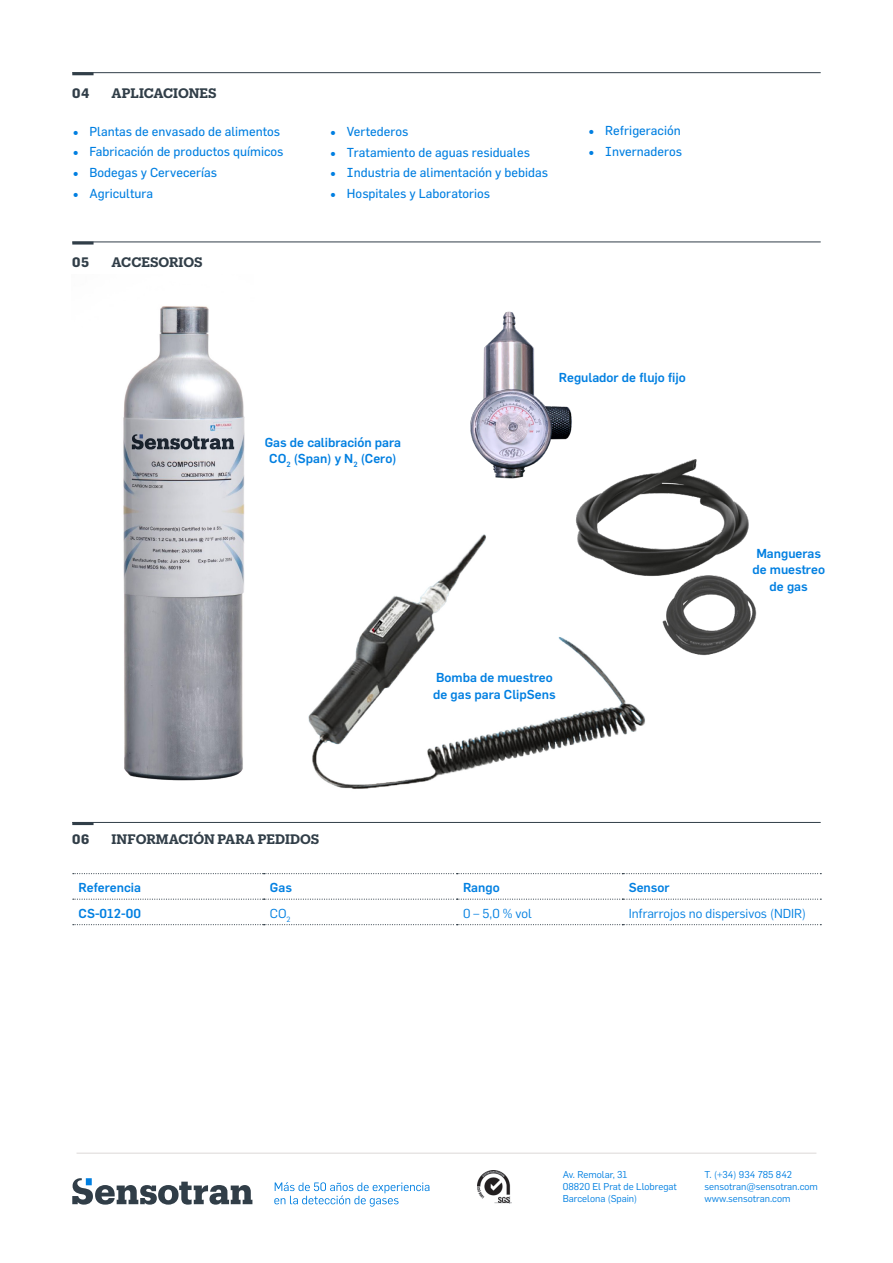
<style>
.page{position:relative;width:893px;height:1263px;background:#fff}
.page>*{position:absolute;margin:0;border:0;box-sizing:border-box;transform-origin:0 0}
.H4_-_Titulos_de_secc{font:600 13.5px "Produkt";letter-spacing:-.005em;color:#313e48}
.H3_-_Número_de_secci{font:700 13.5px "Flama";color:#313e48}
.t1{font:12.75px "Flama";color:#007fe1}
.T3_-_Texto_en_tablas{font:500 12.75px "Flama";color:#007fe1}
.T3_-_Texto_en_tablas-2{font:12.75px "Flama";color:#007fe1}
.H5_-_Titulos_en_tabl{font:500 12.75px "Flama";color:#007fe1}
.t2{font:9.75px/12px "Flama";color:#007fe1}
.s1{font-weight:500;font-size:16.5px}
</style>
<div class="page">
<img style="left:478px;top:1171px;width:33px;height:32px">
<img style="left:123px;top:306px;width:122px;height:475px">
<hr style="left:72px;top:822px;width:22px;height:3px;background:#313e48">
<hr style="left:72px;top:822px;width:749px;height:1px;background:#313e48">
<svg style="left:73px;top:873px;width:748px;height:1px"></svg>
<svg style="left:73px;top:899px;width:748px;height:1px"></svg>
<svg style="left:73px;top:924px;width:748px;height:1px"></svg>
<hr style="left:72px;top:72px;width:22px;height:3px;background:#313e48">
<hr style="left:72px;top:242px;width:22px;height:3px;background:#313e48">
<hr style="left:72px;top:72px;width:749px;height:1px;background:#313e48">
<hr style="left:72px;top:242px;width:749px;height:1px;background:#313e48">
<img style="left:470px;top:311px;width:102px;height:168px">
<img style="left:559px;top:442px;width:198px;height:214px">
<img style="left:308px;top:491px;width:363px;height:298px">
<hr style="left:77px;top:1153px;width:739px;height:1px;background:#dcd8d7">
<svg style="left:72px;top:1178px;width:357px;height:28px"></svg>
<p class="H3_-_Número_de_secci" style="left:72px;top:85px;width:19px">04</p>
<p class="H4_-_Titulos_de_secc" style="left:112px;top:83px;width:106px">APLICACIONES</p>
<p class="t1" style="left:72px;top:123px;width:209px"><span class="s1">•</span> Plantas de envasado de alimentos</p>
<p class="t1" style="left:72px;top:144px;width:213px"><span class="s1">•</span> Fabricación de productos químicos</p>
<p class="t1" style="left:72px;top:165px;width:146px"><span class="s1">•</span> Bodegas y Cervecerías</p>
<p class="t1" style="left:72px;top:186px;width:82px"><span class="s1">•</span> Agricultura</p>
<p class="H3_-_Número_de_secci" style="left:72px;top:254px;width:19px">05</p>
<p class="H4_-_Titulos_de_secc" style="left:112px;top:253px;width:92px">ACCESORIOS</p>
<p class="t1" style="left:330px;top:123px;width:80px"><span class="s1">•</span> Vertederos</p>
<p class="t1" style="left:330px;top:144px;width:202px"><span class="s1">•</span> Tratamiento de aguas residuales</p>
<p class="t1" style="left:330px;top:165px;width:220px"><span class="s1">•</span> Industria de alimentación y bebidas</p>
<p class="t1" style="left:330px;top:186px;width:162px"><span class="s1">•</span> Hospitales y Laboratorios</p>
<p class="t1" style="left:588px;top:123px;width:94px"><span class="s1">•</span> Refrigeración</p>
<p class="t1" style="left:588px;top:143px;width:95px"><span class="s1">•</span> Invernaderos</p>
<p class="T3_-_Texto_en_tablas" style="left:265px;top:433px;width:138px">Gas de calibración para</p>
<p class="T3_-_Texto_en_tablas" style="left:269px;top:449px;width:129px">CO<sub>2</sub> (Span) y N<sub>2</sub> (Cero)</p>
<p class="T3_-_Texto_en_tablas" style="left:559px;top:368px;width:128px">Regulador de flujo fijo</p>
<p class="T3_-_Texto_en_tablas" style="left:436px;top:668px;width:118px">Bomba de muestreo</p>
<p class="T3_-_Texto_en_tablas" style="left:433px;top:685px;width:124px">de gas para ClipSens</p>
<p class="T3_-_Texto_en_tablas" style="left:756px;top:544px;width:66px">Mangueras</p>
<p class="T3_-_Texto_en_tablas" style="left:752px;top:561px;width:74px">de muestreo</p>
<p class="T3_-_Texto_en_tablas" style="left:770px;top:577px;width:40px">de gas</p>
<p class="H3_-_Número_de_secci" style="left:72px;top:831px;width:19px">06</p>
<p class="H4_-_Titulos_de_secc" style="left:112px;top:830px;width:209px">INFORMACIÓN PARA PEDIDOS</p>
<p class="H5_-_Titulos_en_tabl" style="left:79px;top:878px;width:64px">Referencia</p>
<p class="H5_-_Titulos_en_tabl" style="left:270px;top:878px;width:24px">Gas</p>
<p class="H5_-_Titulos_en_tabl" style="left:463px;top:878px;width:38px">Rango</p>
<p class="H5_-_Titulos_en_tabl" style="left:629px;top:878px;width:43px">Sensor</p>
<p class="H5_-_Titulos_en_tabl" style="left:79px;top:904px;width:64px">CS-012-00</p>
<p class="T3_-_Texto_en_tablas-2" style="left:270px;top:904px;width:22px">CO<sub>2</sub></p>
<p class="T3_-_Texto_en_tablas-2" style="left:463px;top:904px;width:70px">0 – 5,0 % vol</p>
<p class="T3_-_Texto_en_tablas-2" style="left:629px;top:904px;width:179px">Infrarrojos no dispersivos (NDIR)</p>
<p class="t2" style="left:563px;top:1168px;width:116px">Av. Remolar, 31<br>08820 El Prat de Llobregat<br>Barcelona (Spain)</p>
<p class="t2" style="left:704px;top:1168px;width:115px">T. (+34) 934 785 842 sensotran@sensotran.com www.sensotran.com</p>
</div>
